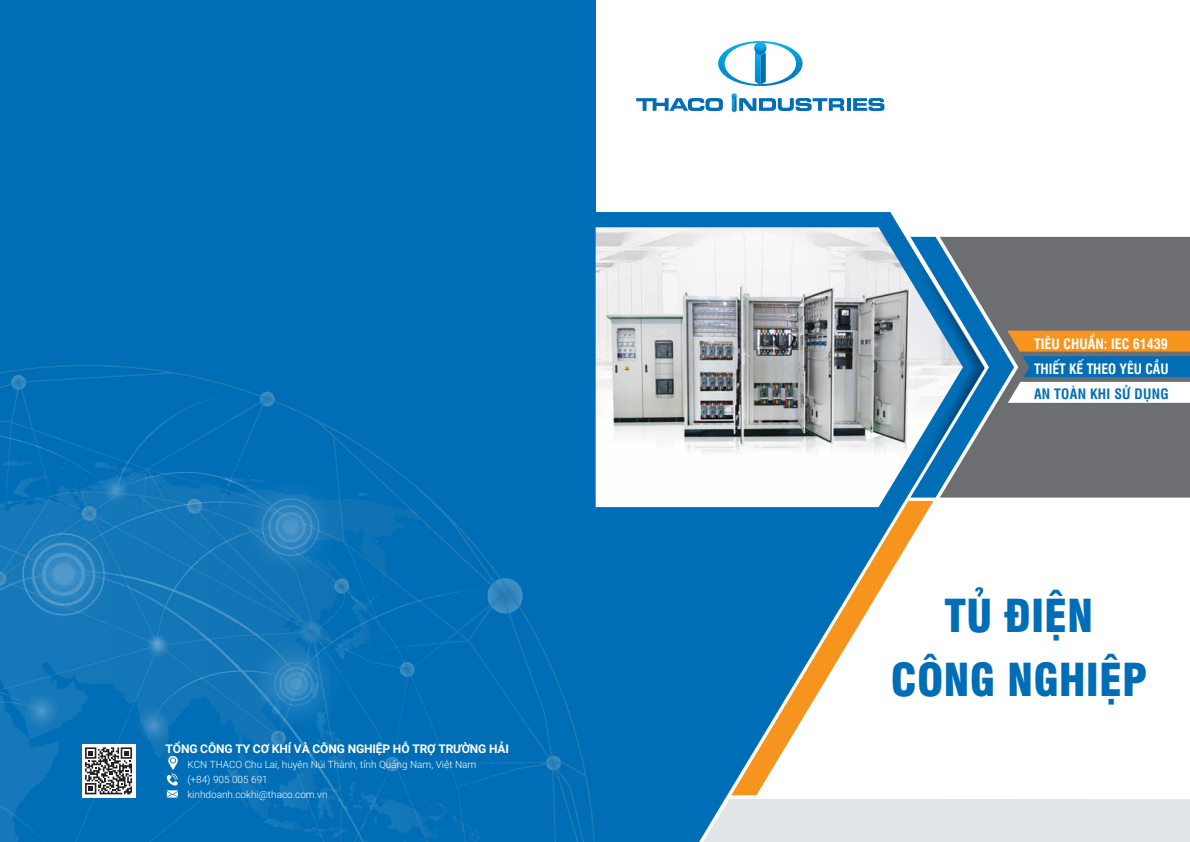
<style>
.page{position:relative;width:1190px;height:842px;background:#fff}
.page>*{position:absolute;margin:0;border:0;box-sizing:border-box;transform-origin:0 0}
.t1{font:44.3px/63.8px "UTM Swiss 721 Black Condensed";color:#006eb7;text-align:center}
.t2{font:700 14px/25px "UTM Swiss Condensed";color:#fff}
.t3{font:700 14px "UTM Swiss Condensed";letter-spacing:.02em;color:#006eb7}
.t4{font:700 12px "Roboto";letter-spacing:-.01em;color:#fff}
.t5{font:300 10px/15px "Roboto";color:#fff}
</style>
<div class="page">
<img style="left:0;top:0;width:595px;height:842px">
<svg style="left:594px;top:212px;width:390px;height:630px;fill:#006eb7"></svg>
<svg style="left:731px;top:507px;width:202px;height:288px"></svg>
<img style="left:595px;top:227px;width:367px;height:280px">
<div style="left:703px;top:799px;width:486px;height:43px;background:#e1e5e7"></div>
<svg style="left:718px;top:41px;width:84px;height:45px"></svg>
<svg style="left:636px;top:98px;width:87px;height:13px"></svg>
<svg style="left:847px;top:98px;width:3px;height:13px"></svg>
<svg style="left:853px;top:98px;width:31px;height:13px"></svg>
<svg style="left:731px;top:93px;width:113px;height:19px"></svg>
<div style="left:82px;top:744px;width:53px;height:54px;background:#fff"></div>
<svg style="left:85px;top:747px;width:47px;height:47px"></svg>
<svg style="left:892px;top:237px;width:297px;height:261px;background:#748690"></svg>
<svg style="left:167px;top:756px;width:11px;height:42px"></svg>
<p class="t4" style="left:165px;top:740px;width:345px">TỔNG CÔNG TY CƠ KHÍ VÀ CÔNG NGHIỆP HỖ TRỢ TRƯỜNG HẢI</p>
<p class="t5" style="left:187px;top:757px;width:290px">KCN THACO Chu Lai, huyện Núi Thành, tỉnh Quảng Nam, Việt Nam (+84) 905 005 691<br>kinhdoanh.cokhi@thaco.com.vn</p>
<h2 class="t2" style="left:1034px;top:330px;width:136px">TIÊU CHUẨN: IEC 61439<br>THIẾT KẾ THEO YÊU CẦU</h2>
<h2 class="t3" style="left:1034px;top:383px;width:136px">AN TOÀN KHI SỬ DỤNG</h2>
<h1 class="t1" style="left:890px;top:581px;width:258px">TỦ ĐIỆN<br>CÔNG NGHIỆP</h1>
</div>
